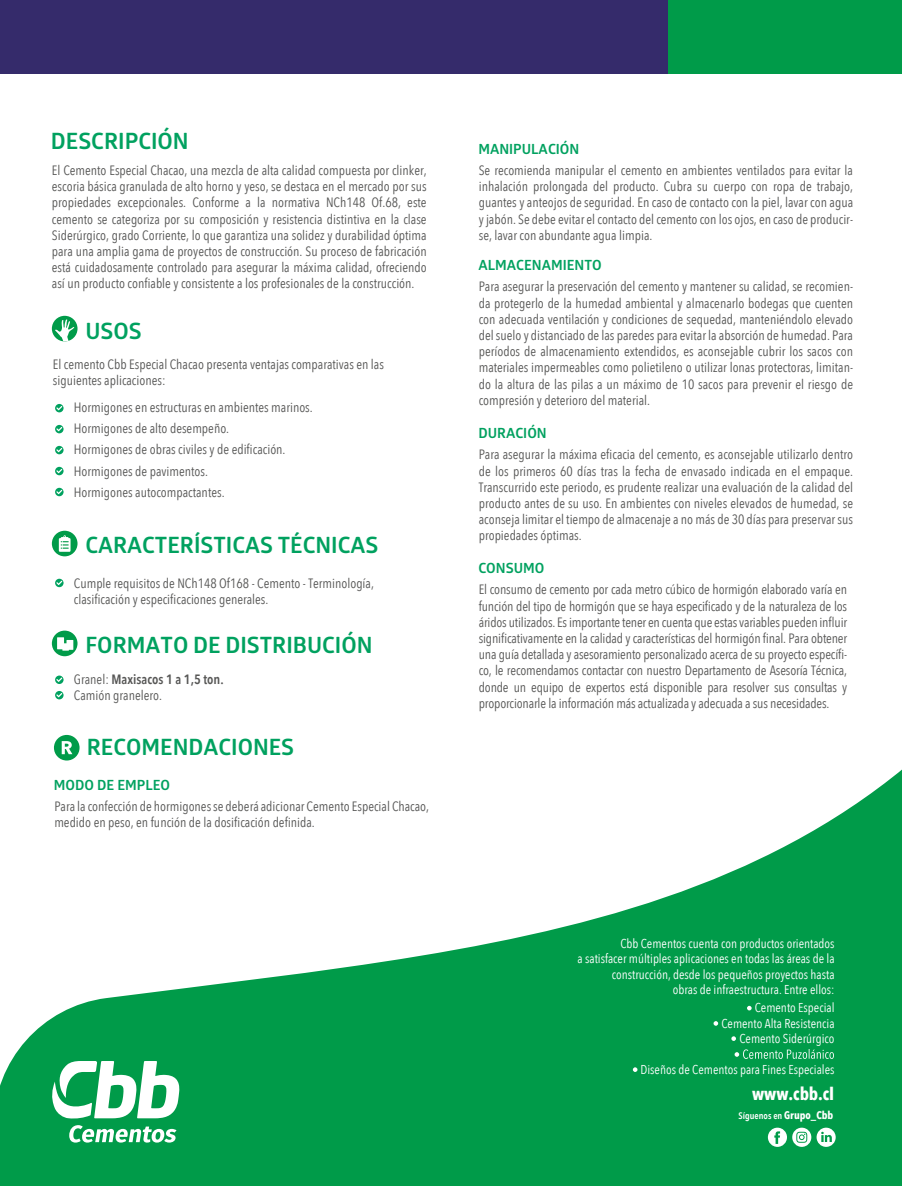
<style>
.page{position:relative;width:902px;height:1186px;background:#fff}
.page>*{position:absolute;margin:0;border:0;box-sizing:border-box;transform-origin:0 0}
.t1{font:700 22.5px "Glober";color:#00a15f}
.t2{font:700 17.55px "Avenir Next Condensed";color:#fff}
.t3{font:700 14.1px "Glober";color:#00a15f}
.t4{font:13.5px/16.2px "Avenir Next Condensed";color:#575756;text-align:justify}
.t5{font:12.9px/15.5px "Avenir Next Condensed";color:#fff;text-align:right}
.t6{font:600 9.45px "Avenir Next Condensed";color:#fff}
.s1{font-weight:600}
.s2{font-weight:700;font-size:10.8px}
</style>
<div class="page">
<svg style="left:0;top:769px;width:902px;height:417px;fill:#009b49"></svg>
<svg style="left:69px;top:1125px;width:107px;height:17px"></svg>
<svg style="left:51px;top:1061px;width:128px;height:58px"></svg>
<div style="left:0;top:0;width:668px;height:74px;background:#352b6b"></div>
<div style="left:668px;top:0;width:234px;height:74px;background:#009b49"></div>
<svg style="left:55px;top:579px;width:9px;height:8px"></svg>
<svg style="left:55px;top:404px;width:9px;height:8px"></svg>
<svg style="left:55px;top:425px;width:9px;height:8px"></svg>
<svg style="left:55px;top:446px;width:9px;height:8px"></svg>
<svg style="left:55px;top:467px;width:9px;height:8px"></svg>
<svg style="left:55px;top:488px;width:9px;height:8px"></svg>
<svg style="left:55px;top:675px;width:9px;height:9px"></svg>
<svg style="left:55px;top:691px;width:9px;height:8px"></svg>
<div style="left:52px;top:316px;width:25px;height:25px;background:#009b49;border-radius:50%"></div>
<svg style="left:55px;top:319px;width:19px;height:22px"></svg>
<div style="left:52px;top:531px;width:25px;height:25px;background:#009b49;border-radius:50%"></div>
<svg style="left:59px;top:535px;width:12px;height:17px"></svg>
<div style="left:52px;top:630px;width:25px;height:26px;background:#009b49;border-radius:50%"></div>
<svg style="left:57px;top:637px;width:16px;height:13px"></svg>
<div style="left:62px;top:643px;width:7px;height:8px;background:#fff"></div>
<div style="left:54px;top:735px;width:26px;height:25px;background:#009b49;border-radius:50%"></div>
<svg style="left:62px;top:741px;width:10px;height:13px"></svg>
<svg style="left:767px;top:1127px;width:68px;height:20px"></svg>
<svg style="left:747px;top:1006px;width:4px;height:4px"></svg>
<svg style="left:713px;top:1021px;width:5px;height:5px"></svg>
<svg style="left:731px;top:1036px;width:5px;height:5px"></svg>
<svg style="left:734px;top:1049px;width:99px;height:10px"></svg>
<svg style="left:633px;top:1067px;width:4px;height:5px"></svg>
<h1 class="t1" style="left:51px;top:125px;width:139px">DESCRIPCIÓN</h1>
<p class="t4" style="left:52px;top:162px;width:376px">El Cemento Especial Chacao, una mezcla de alta calidad compuesta por clinker, escoria básica granulada de alto horno y yeso, se destaca en el mercado por sus propiedades excepcionales. Conforme a la normativa NCh148 Of.68, este cemento se categoriza por su composición y resistencia distintiva en la clase Siderúrgico, grado Corriente, lo que garantiza una solidez y durabilidad óptima para una amplia gama de proyectos de construcción. Su proceso de fabricación está cuidadosamente controlado para asegurar la máxima calidad, ofreciendo así un producto confiable y consistente a los profesionales de la construcción.</p>
<h1 class="t1" style="left:85px;top:315px;width:58px">USOS</h1>
<p class="t4" style="left:53px;top:355px;width:332px">El cemento Cbb Especial Chacao presenta ventajas comparativas en las siguientes aplicaciones:</p>
<p class="t4" style="left:74px;top:397px;width:240px;line-height:21px;text-align:left">Hormigones en estructuras en ambientes marinos.<br>Hormigones de alto desempeño.<br>Hormigones de obras civiles y de edificación.<br>Hormigones de pavimentos.<br>Hormigones autocompactantes.</p>
<h1 class="t1" style="left:85px;top:529px;width:294px">CARACTERÍSTICAS TÉCNICAS</h1>
<p class="t4" style="left:74px;top:574px;width:301px">Cumple requisitos de NCh148 Of168 - Cemento - Terminología, clasificación y especificaciones generales.</p>
<h1 class="t1" style="left:85px;top:629px;width:288px">FORMATO DE DISTRIBUCIÓN</h1>
<p class="t4" style="left:74px;top:671px;width:151px">Granel: <span class="s1">Maxisacos 1 a 1,5 ton.<br></span>Camión granelero.</p>
<h1 class="t1" style="left:87px;top:731px;width:209px">RECOMENDACIONES</h1>
<p class="t3" style="left:54px;top:775px;width:118px">MODO DE EMPLEO</p>
<p class="t4" style="left:54px;top:798px;width:376px">Para la confección de hormigones se deberá adicionar Cemento Especial Chacao, medido en peso, en función de la dosificación definida.</p>
<p class="t3" style="left:478px;top:139px;width:102px">MANIPULACIÓN</p>
<p class="t4" style="left:478px;top:161px;width:376px">Se recomienda manipular el cemento en ambientes ventilados para evitar la inhalación prolongada del producto. Cubra su cuerpo con ropa de trabajo, guantes y anteojos de seguridad. En caso de contacto con la piel, lavar con agua y jabón. Se debe evitar el contacto del cemento con los ojos, en caso de producir&shy;se, lavar con abundante agua limpia.</p>
<p class="t3" style="left:478px;top:255px;width:125px">ALMACENAMIENTO</p>
<p class="t4" style="left:478px;top:278px;width:376px">Para asegurar la preservación del cemento y mantener su calidad, se recomien&shy;da protegerlo de la humedad ambiental y almacenarlo bodegas que cuenten con adecuada ventilación y condiciones de sequedad, manteniéndolo elevado del suelo y distanciado de las paredes para evitar la absorción de humedad. Para períodos de almacenamiento extendidos, es aconsejable cubrir los sacos con materiales impermeables como polietileno o utilizar lonas protectoras, limitan&shy;do la altura de las pilas a un máximo de 10 sacos para prevenir el riesgo de compresión y deterioro del material.</p>
<p class="t3" style="left:478px;top:423px;width:70px">DURACIÓN</p>
<p class="t4" style="left:478px;top:446px;width:376px">Para asegurar la máxima eficacia del cemento, es aconsejable utilizarlo dentro de los primeros 60 días tras la fecha de envasado indicada en el empaque.<br>Transcurrido este periodo, es prudente realizar una evaluación de la calidad del producto antes de su uso. En ambientes con niveles elevados de humedad, se aconseja limitar el tiempo de almacenaje a no más de 30 días para preservar sus propiedades óptimas.</p>
<p class="t3" style="left:478px;top:558px;width:68px">CONSUMO</p>
<p class="t4" style="left:478px;top:581px;width:370px">El consumo de cemento por cada metro cúbico de hormigón elaborado varía en función del tipo de hormigón que se haya especificado y de la naturaleza de los áridos utilizados. Es importante tener en cuenta que estas variables pueden influir significativamente en la calidad y características del hormigón final. Para obtener una guía detallada y asesoramiento personalizado acerca de su proyecto específi&shy;co, le recomendamos contactar con nuestro Departamento de Asesoría Técnica, donde un equipo de expertos está disponible para resolver sus consultas y proporcionarle la información más actualizada y adecuada a sus necesidades.</p>
<p class="t5" style="left:577px;top:935px;width:258px">Cbb Cementos cuenta con productos orientados<br>a satisfacer múltiples aplicaciones en todas las áreas de la construcción, desde los pequeños proyectos hasta<br>obras de infraestructura. Entre ellos:</p>
<p class="t5" style="left:721px;top:999px;width:115px">Cemento Especial<br>Cemento Alta Resistencia<br>Cemento Siderúrgico</p>
<p class="t5" style="left:640px;top:1061px;width:195px">Diseños de Cementos para Fines Especiales</p>
<p class="t6" style="left:738px;top:1107px;width:96px">Síguenos en <span class="s2">Grupo_Cbb</span></p>
<p class="t2" style="left:752px;top:1083px;width:84px">www.cbb.cl</p>
</div>
